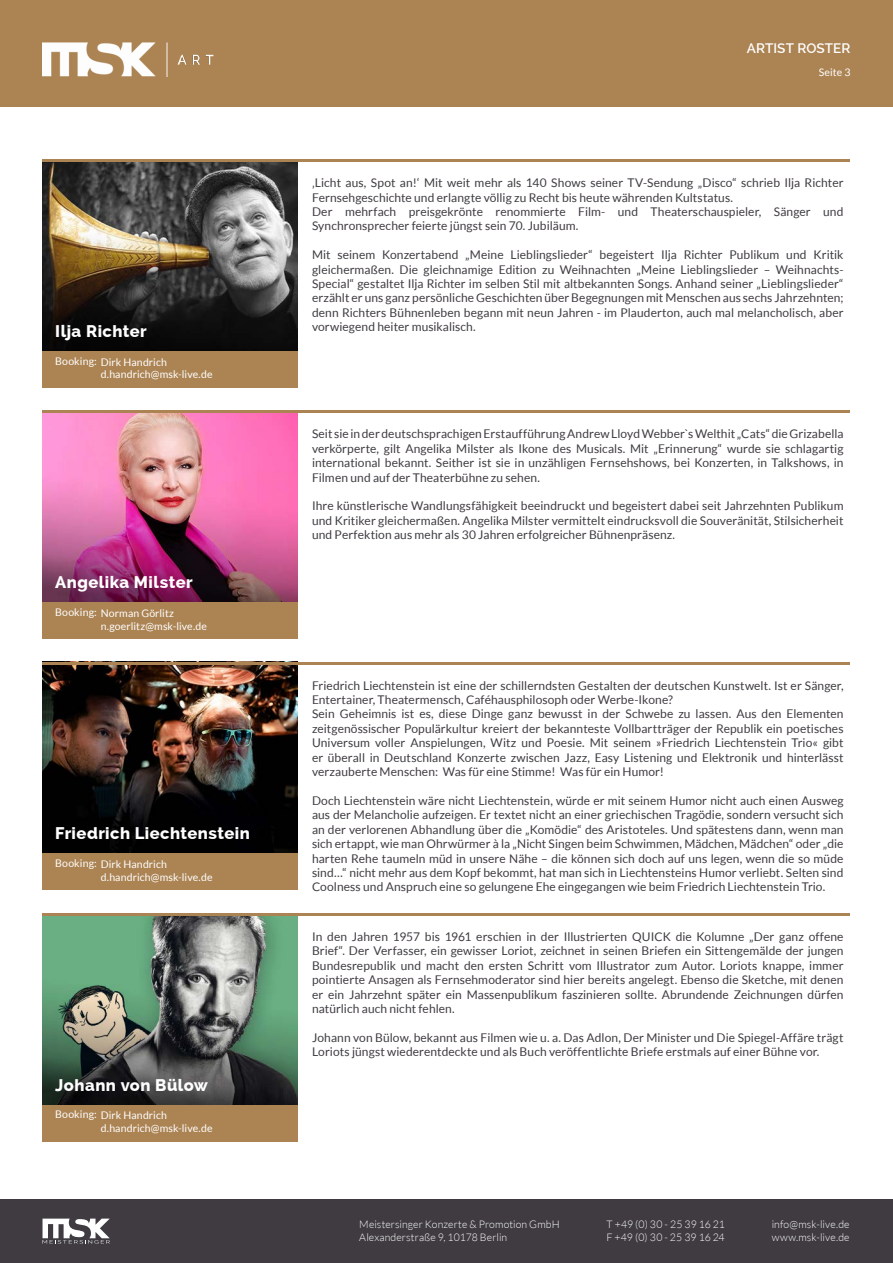
<style>
.page{position:relative;width:893px;height:1263px;background:#fff}
.page>*{position:absolute;margin:0;border:0;box-sizing:border-box;transform-origin:0 0}
.t1{font:800 16.5px "Raleway";letter-spacing:.03em;color:#fff}
.t2{font:600 13.5px "Raleway";color:#fff}
.t3{font:12px/14.4px "Lato";letter-spacing:.005em;color:#3f3b41;text-align:justify}
.t4{font:10.5px/12.6px "Lato";letter-spacing:.01em;color:#fff}
.t5{font:300 10.5px/12.6px "Lato";letter-spacing:.01em;color:#fff}
</style>
<div class="page">
<img style="left:43px;top:664px;width:255px;height:189px">
<hr style="left:43px;top:662px;width:807px;height:2px;background:#ac8454">
<div style="left:43px;top:853px;width:255px;height:37px;background:#ac8454"></div>
<img style="left:43px;top:915px;width:255px;height:189px">
<hr style="left:43px;top:913px;width:807px;height:2px;background:#ac8454">
<div style="left:43px;top:1104px;width:255px;height:37px;background:#ac8454"></div>
<img style="left:43px;top:413px;width:255px;height:189px">
<hr style="left:43px;top:411px;width:807px;height:2px;background:#ac8454">
<div style="left:43px;top:602px;width:255px;height:37px;background:#ac8454"></div>
<img style="left:43px;top:162px;width:255px;height:189px">
<hr style="left:43px;top:159px;width:807px;height:3px;background:#ac8454">
<div style="left:43px;top:351px;width:255px;height:37px;background:#ac8454"></div>
<div style="left:0;top:1199px;width:893px;height:64px;background:#3f3b41"></div>
<svg style="left:43px;top:1218px;width:67px;height:25px"></svg>
<div style="left:0;top:0;width:893px;height:106px;background:#ac8454"></div>
<img style="left:43px;top:43px;width:171px;height:33px">
<h1 class="t1" style="left:55px;top:322px;width:93px">Ilja Richter</h1>
<p class="t4" style="left:101px;top:355px;width:113px;text-indent:-45px">Booking: Dirk Handrich d.handrich@msk-live.de</p>
<h1 class="t1" style="left:55px;top:573px;width:139px">Angelika Milster</h1>
<p class="t4" style="left:101px;top:607px;width:108px;text-indent:-45px">Booking: Norman Görlitz n.goerlitz@msk-live.de</p>
<h1 class="t1" style="left:55px;top:824px;width:196px">Friedrich Liechtenstein</h1>
<p class="t4" style="left:101px;top:858px;width:113px;text-indent:-45px">Booking: Dirk Handrich d.handrich@msk-live.de</p>
<h1 class="t1" style="left:55px;top:1075px;width:154px">Johann von Bülow</h1>
<p class="t4" style="left:101px;top:1109px;width:113px;text-indent:-45px">Booking: Dirk Handrich d.handrich@msk-live.de</p>
<p class="t2" style="left:747px;top:41px;width:105px">ARTIST ROSTER</p>
<p class="t4" style="left:819px;top:66px;width:33px">Seite 3</p>
<p class="t3" style="left:312px;top:176px;width:533px;text-align:left">‚Licht aus, Spot an!‘ Mit weit mehr als 140 Shows seiner TV-Sendung „Disco“ schrieb Ilja Richter Fernsehgeschichte und erlangte völlig zu Recht bis heute währenden Kultstatus.<br>Der mehrfach preisgekrönte renommierte Film- und Theaterschauspieler, Sänger und Synchronsprecher feierte jüngst sein 70. Jubiläum.</p>
<p class="t3" style="left:312px;top:248px;width:533px">Mit seinem Konzertabend „Meine Lieblingslieder“ begeistert Ilja Richter Publikum und Kritik gleichermaßen. Die gleichnamige Edition zu Weihnachten „Meine Lieblingslieder – Weihnachts-Special“ gestaltet Ilja Richter im selben Stil mit altbekannten Songs. Anhand seiner „Lieblingslieder“ erzählt er uns ganz persönliche Geschichten über Begegnungen mit Menschen aus sechs Jahrzehnten; denn Richters Bühnenleben begann mit neun Jahren - im Plauderton, auch mal melancholisch, aber vorwiegend heiter musikalisch.</p>
<p class="t3" style="left:312px;top:427px;width:533px">Seit sie in der deutschsprachigen Erstaufführung Andrew Lloyd Webber`s Welthit „Cats“ die Grizabella verkörperte, gilt Angelika Milster als Ikone des Musicals. Mit „Erinnerung“ wurde sie schlagartig international bekannt. Seither ist sie in unzähligen Fernsehshows, bei Konzerten, in Talkshows, in Filmen und auf der Theaterbühne zu sehen.</p>
<p class="t3" style="left:312px;top:499px;width:533px">Ihre künstlerische Wandlungsfähigkeit beeindruckt und begeistert dabei seit Jahrzehnten Publikum und Kritiker gleichermaßen. Angelika Milster vermittelt eindrucksvoll die Souveränität, Stilsicherheit und Perfektion aus mehr als 30 Jahren erfolgreicher Bühnenpräsenz.</p>
<p class="t3" style="left:312px;top:678px;width:533px;text-align:left">Friedrich Liechtenstein ist eine der schillerndsten Gestalten der deutschen Kunstwelt. Ist er Sänger, Entertainer, Theatermensch, Caféhausphilosoph oder Werbe-Ikone?<br>Sein Geheimnis ist es, diese Dinge ganz bewusst in der Schwebe zu lassen. Aus den Elementen zeitgenössischer Populärkultur kreiert der bekannteste Vollbartträger der Republik ein poetisches Universum voller Anspielungen, Witz und Poesie. Mit seinem »Friedrich Liechtenstein Trio« gibt er überall in Deutschland Konzerte zwischen Jazz, Easy Listening und Elektronik und hinterlässt verzauberte Menschen: Was für eine Stimme! Was für ein Humor!</p>
<p class="t3" style="left:312px;top:793px;width:533px">Doch Liechtenstein wäre nicht Liechtenstein, würde er mit seinem Humor nicht auch einen Ausweg aus der Melancholie aufzeigen. Er textet nicht an einer griechischen Tragödie, sondern versucht sich an der verlorenen Abhandlung über die „Komödie“ des Aristoteles. Und spätestens dann, wenn man sich ertappt, wie man Ohrwürmer à la „Nicht Singen beim Schwimmen, Mädchen, Mädchen“ oder „die harten Rehe taumeln müd in unsere Nähe – die können sich doch auf uns legen, wenn die so müde sind…“ nicht mehr aus dem Kopf bekommt, hat man sich in Liechtensteins Humor verliebt. Selten sind Coolness und Anspruch eine so gelungene Ehe eingegangen wie beim Friedrich Liechtenstein Trio.</p>
<p class="t3" style="left:312px;top:929px;width:533px">In den Jahren 1957 bis 1961 erschien in der Illustrierten QUICK die Kolumne „Der ganz offene Brief“. Der Verfasser, ein gewisser Loriot, zeichnet in seinen Briefen ein Sittengemälde der jungen Bundesrepublik und macht den ersten Schritt vom Illustrator zum Autor. Loriots knappe, immer pointierte Ansagen als Fernsehmoderator sind hier bereits angelegt. Ebenso die Sketche, mit denen er ein Jahrzehnt später ein Massenpublikum faszinieren sollte. Abrundende Zeichnungen dürfen natürlich auch nicht fehlen.</p>
<p class="t3" style="left:312px;top:1030px;width:533px">Johann von Bülow, bekannt aus Filmen wie u. a. Das Adlon, Der Minister und Die Spiegel-Affäre trägt<br>Loriots jüngst wiederentdeckte und als Buch veröffentlichte Briefe erstmals auf einer Bühne vor.</p>
<p class="t5" style="left:359px;top:1218px;width:202px">Meistersinger Konzerte &amp; Promotion GmbH<br>Alexanderstraße 9, 10178 Berlin</p>
<p class="t5" style="left:607px;top:1218px;width:120px">T +49 (0) 30 - 25 39 16 21<br>F +49 (0) 30 - 25 39 16 24</p>
<p class="t5" style="left:772px;top:1218px;width:79px">info@msk-live.de www.msk-live.de</p>
</div>
